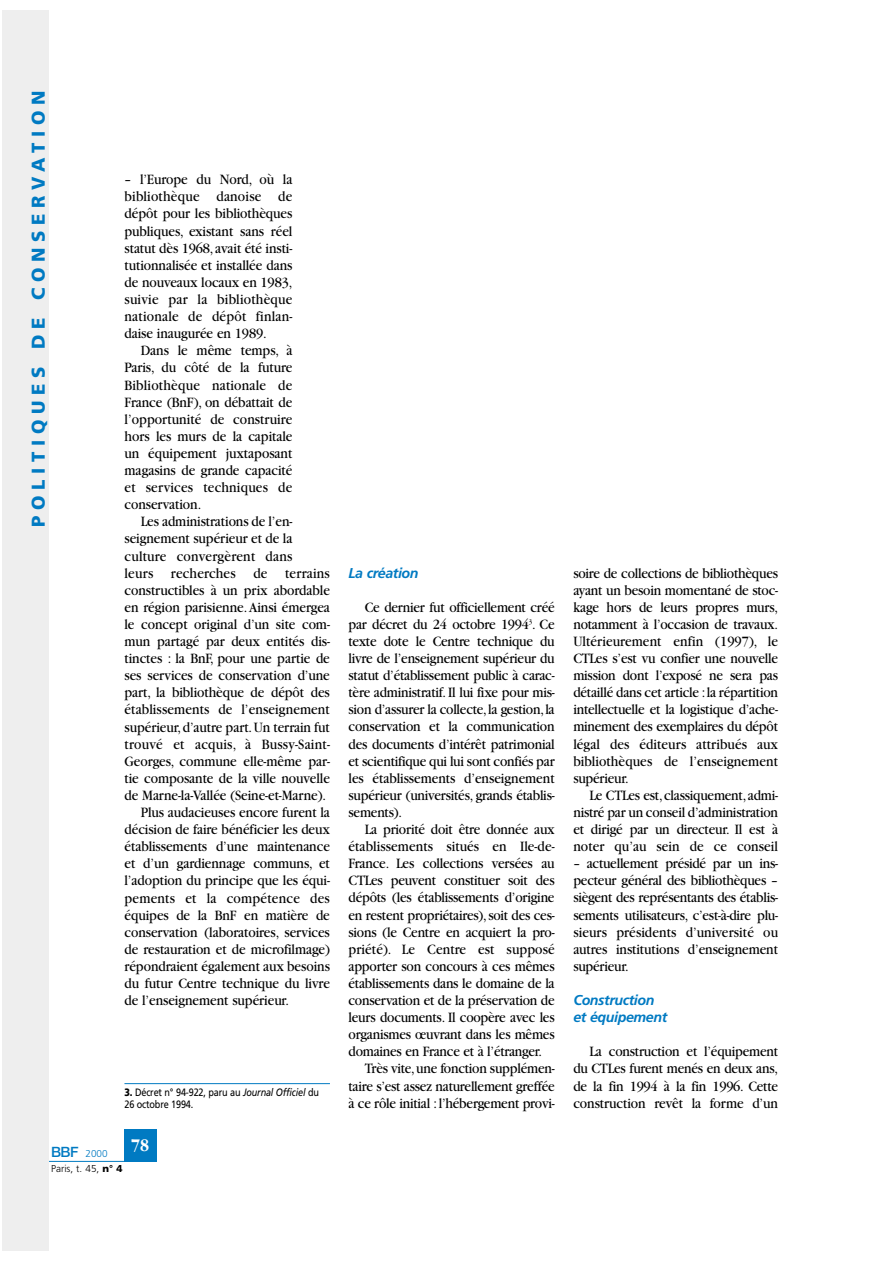
<style>
.page{position:relative;width:893px;height:1263px;background:#fff}
.page>*{position:absolute;margin:0;border:0;box-sizing:border-box;transform-origin:0 0}
.t1{font:900 18.6px "Frutiger";letter-spacing:.305em;color:#007ac2}
.t2{font:700 18.6px "Garamond";color:#fff;scale:.85 1}
.t3{font:15px/17.1px "Garamond";letter-spacing:-.005em;color:#000;text-align:justify;scale:.9 1}
.t4{font:15px "Garamond";letter-spacing:.015em;color:#000;scale:.9 1}
.t5{font:italic 700 14.25px/17.1px "Frutiger";letter-spacing:-.03em;color:#007ac2}
.t6{font:10.65px/12.1px "Frutiger";letter-spacing:-.015em;color:#000;scale:.85 1}
.t7{font:300 10.05px/14.4px "Frutiger";color:#000}
.s1{font-weight:900}
.s2{font-style:italic}
.s3{font-family:"Helvetica Neue";font-weight:500;font-size:14.25px;color:#007ac2}
.s4{color:#007ac2}
</style>
<div class="page">
<hr style="left:3px;top:1161px;width:153px;height:1px;background:#007ac2">
<div style="left:124px;top:1129px;width:32px;height:32px;background:#007ac2"></div>
<div style="left:3px;top:10px;width:46px;height:1240px;background:#eee"></div>
<hr style="left:124px;top:1083px;width:206px;height:1px;background:#007ac2">
<p class="t1" style="left:31px;top:527px;width:438px;rotate:-90deg">POLITIQUES DE CONSERVATION</p>
<p class="t3" style="left:124px;top:172px;width:188px">– l’Europe du Nord, où la bibliothèque danoise de dépôt pour les bibliothèques publiques, existant sans réel statut dès 1968,avait été insti&shy;tutionnalisée et installée dans de nouveaux locaux en 1983, suivie par la bibliothèque nationale de dépôt finlan&shy;daise inaugurée en 1989.</p>
<p class="t3" style="left:124px;top:343px;width:188px;text-indent:16px">Dans le même temps, à Paris, du côté de la future Bibliothèque nationale de France (BnF), on débattait de l’opportunité de construire hors les murs de la capitale un équipement juxtaposant magasins de grande capacité et services techniques de conservation.</p>
<p class="t3" style="left:141px;top:514px;width:170px">Les administrations de l’en-</p>
<p class="t3" style="left:124px;top:532px;width:188px">seignement supérieur et de la</p>
<p class="t4" style="left:124px;top:551px;width:188px">culture convergèrent dans</p>
<p class="t4" style="left:124px;top:568px;width:230px">leurs recherches de terrains</p>
<p class="t3" style="left:124px;top:583px;width:230px">constructibles à un prix abordable</p>
<p class="t3" style="left:124px;top:600px;width:230px">en région parisienne. Ainsi émergea</p>
<p class="t3" style="left:124px;top:617px;width:230px">le concept original d’un site com-</p>
<p class="t3" style="left:124px;top:634px;width:230px">mun partagé par deux entités dis-</p>
<p class="t3" style="left:124px;top:651px;width:230px">tinctes : la BnF, pour une partie de</p>
<p class="t3" style="left:124px;top:668px;width:230px">ses services de conservation d’une</p>
<p class="t3" style="left:124px;top:685px;width:230px">part, la bibliothèque de dépôt des</p>
<p class="t3" style="left:124px;top:703px;width:230px">établissements de l’enseignement</p>
<p class="t3" style="left:124px;top:720px;width:230px">supérieur,d’autre part.Un terrain fut</p>
<p class="t4" style="left:124px;top:739px;width:230px">trouvé et acquis, à Bussy-Saint-</p>
<p class="t3" style="left:124px;top:754px;width:230px">Georges, commune elle-même par-</p>
<p class="t3" style="left:124px;top:771px;width:230px">tie composante de la ville nouvelle</p>
<p class="t3" style="left:124px;top:788px;width:225px">de Marne-la-Vallée (Seine-et-Marne).</p>
<p class="t3" style="left:141px;top:805px;width:212px">Plus audacieuses encore furent la</p>
<p class="t3" style="left:124px;top:822px;width:230px">décision de faire bénéficier les deux</p>
<p class="t3" style="left:124px;top:839px;width:230px">établissements d’une maintenance</p>
<p class="t3" style="left:124px;top:856px;width:230px">et d’un gardiennage communs, et</p>
<p class="t3" style="left:124px;top:874px;width:230px">l’adoption du principe que les équi-</p>
<p class="t4" style="left:124px;top:893px;width:230px">pements et la compétence des</p>
<p class="t3" style="left:124px;top:908px;width:230px">équipes de la BnF en matière de</p>
<p class="t3" style="left:124px;top:925px;width:230px">conservation (laboratoires, services</p>
<p class="t3" style="left:124px;top:942px;width:230px">de restauration et de microfilmage)</p>
<p class="t3" style="left:124px;top:959px;width:230px">répondraient également aux besoins</p>
<p class="t3" style="left:124px;top:976px;width:230px">du futur Centre technique du livre</p>
<p class="t3" style="left:124px;top:993px;width:184px">de l’enseignement supérieur.</p>
<p class="t6" style="left:124px;top:1087px;width:230px"><span class="s1">3.</span> Décret n° 94-922, paru au <span class="s2">Journal Officiel</span> du<br>26 octobre 1994.</p>
<p class="t7" style="left:51px;top:1147px;width:73px"><span class="s3">BBF</span> <span class="s4">2000<br></span>Paris, t. 45, <span class="s1">n° 4</span></p>
<p class="t2" style="left:131px;top:1138px;width:22px">78</p>
<p class="t5" style="left:348px;top:565px;width:72px">La création</p>
<p class="t3" style="left:348px;top:600px;width:230px;text-indent:16px">Ce dernier fut officiellement créé par décret du 24 octobre 1994<sup>3</sup>. Ce texte dote le Centre technique du livre de l’enseignement supérieur du statut d’établissement public à carac&shy;tère administratif. Il lui fixe pour mis&shy;sion d’assurer la collecte,la gestion,la conservation et la communication des documents d’intérêt patrimonial et scientifique qui lui sont confiés par les établissements d’enseignement supérieur (universités, grands établis&shy;sements).</p>
<p class="t3" style="left:365px;top:822px;width:212px">La priorité doit être donnée aux</p>
<p class="t3" style="left:348px;top:839px;width:230px">établissements situés en Ile-de-</p>
<p class="t3" style="left:348px;top:856px;width:230px">France. Les collections versées au</p>
<p class="t3" style="left:348px;top:873px;width:230px">CTLes peuvent constituer soit des</p>
<p class="t3" style="left:348px;top:891px;width:230px">dépôts (les établissements d’origine</p>
<p class="t3" style="left:348px;top:908px;width:230px">en restent propriétaires),soit des ces-</p>
<p class="t3" style="left:348px;top:925px;width:230px">sions (le Centre en acquiert la pro-</p>
<p class="t3" style="left:348px;top:942px;width:230px">priété). Le Centre est supposé</p>
<p class="t3" style="left:348px;top:959px;width:230px">apporter son concours à ces mêmes</p>
<p class="t3" style="left:348px;top:976px;width:230px">établissements dans le domaine de la</p>
<p class="t3" style="left:348px;top:993px;width:230px">conservation et de la préservation de</p>
<p class="t3" style="left:348px;top:1010px;width:230px">leurs documents. Il coopère avec les</p>
<p class="t3" style="left:348px;top:1027px;width:230px">organismes œuvrant dans les mêmes</p>
<p class="t3" style="left:348px;top:1044px;width:217px">domaines en France et à l’étranger.</p>
<p class="t3" style="left:365px;top:1062px;width:213px">Très vite,une fonction supplémen-</p>
<p class="t3" style="left:348px;top:1079px;width:230px">taire s’est assez naturellement greffée</p>
<p class="t3" style="left:348px;top:1096px;width:230px">à ce rôle initial :l’hébergement provi-</p>
<p class="t3" style="left:573px;top:566px;width:229px">soire de collections de bibliothèques ayant un besoin momentané de stoc&shy;kage hors de leurs propres murs, notamment à l’occasion de travaux.<br>Ultérieurement enfin (1997), le CTLes s’est vu confier une nouvelle mission dont l’exposé ne sera pas détaillé dans cet article :la répartition intellectuelle et la logistique d’ache&shy;minement des exemplaires du dépôt légal des éditeurs attribués aux bibliothèques de l’enseignement supérieur.</p>
<p class="t3" style="left:573px;top:788px;width:229px;text-indent:16px">Le CTLes est,classiquement,admi&shy;nistré par un conseil d’administration et dirigé par un directeur. Il est à noter qu’au sein de ce conseil</p>
<p class="t3" style="left:573px;top:856px;width:229px">– actuellement présidé par un ins&shy;pecteur général des bibliothèques – siègent des représentants des établis&shy;sements utilisateurs, c’est-à-dire plu&shy;sieurs présidents d’université ou autres institutions d’enseignement supérieur.</p>
<p class="t5" style="left:573px;top:993px;width:95px">Construction et équipement</p>
<p class="t3" style="left:573px;top:1044px;width:229px;text-indent:16px">La construction et l’équipement du CTLes furent menés en deux ans, de la fin 1994 à la fin 1996. Cette construction revêt la forme d’un</p>
</div>
